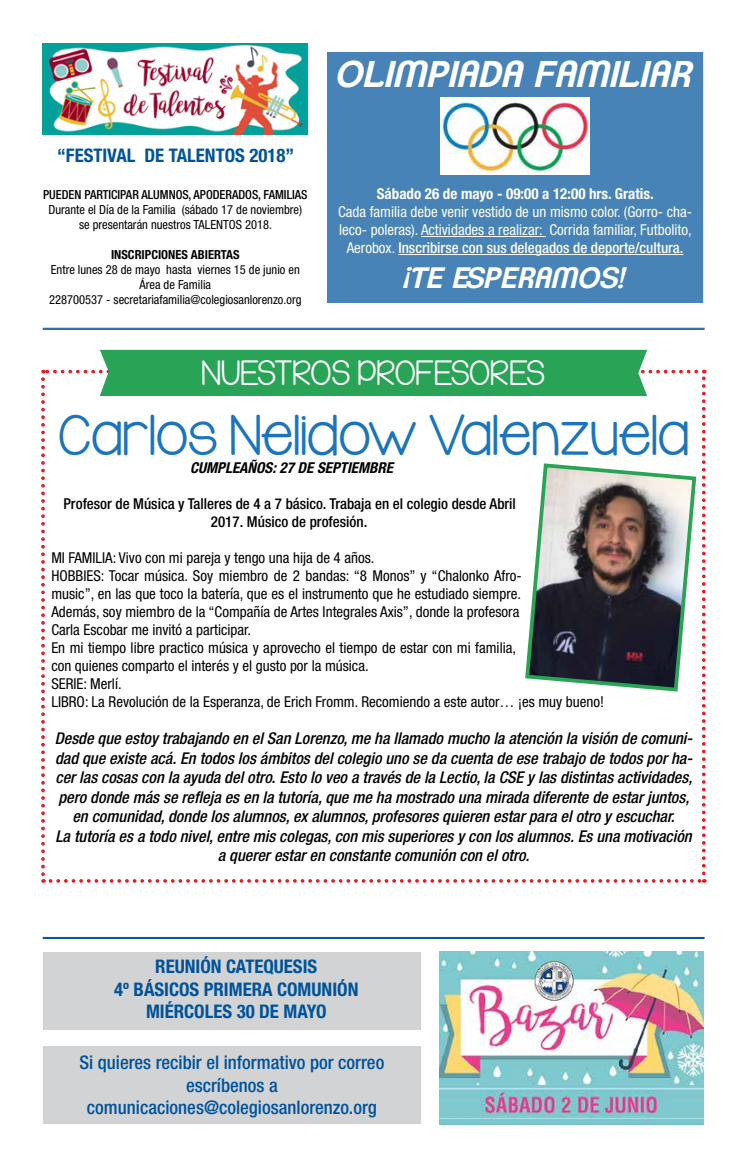
<style>
.page{position:relative;width:747px;height:1170px;background:#fff}
.page>*{position:absolute;margin:0;border:0;box-sizing:border-box;transform-origin:0 0}
.t1{font:45px "KG Lego House";letter-spacing:.03em;color:#1c75bc}
.t2{font:italic 600 36.25px "Clemente P Dal";color:#fff}
.t3{font:italic 600 28.75px "Clemente P Dal";color:#fff}
.t4{font:27.5px "KG Lego House";letter-spacing:.035em;color:#fff}
.t5{font:500 condensed 18.75px/22.5px "Helvetica Neue LT Std";color:#00539b;text-align:center}
.t6{font:700 condensed 18.75px/22.5px "Helvetica Neue LT Std";color:#00539b;text-align:center}
.t7{font:italic 500 condensed 16.25px/19.5px "Helvetica Neue LT Std";color:#000;text-align:center}
.t8{font:condensed 15px/18px "Helvetica Neue LT Std";color:#000}
.t9{font:condensed 15px/18px "Helvetica Neue LT Std";color:#fff;text-align:center}
.t10{font:500 condensed 15px/18px "Helvetica Neue LT Std";color:#000;text-align:center}
.t11{font:700 condensed 15px "Helvetica Neue LT Std";color:#fff}
.t12{font:italic 700 condensed 15px "Helvetica Neue LT Std";color:#000}
.t13{font:condensed 12.5px/15px "Helvetica Neue LT Std";color:#000;text-align:center}
.t14{font:500 condensed 12.5px "Helvetica Neue LT Std";color:#000}
.t15{font:700 condensed 12.5px "Helvetica Neue LT Std";color:#000}
.s1{font-weight:500}
</style>
<div class="page">
<div style="left:43px;top:951px;width:377px;height:78px;background:#d1d3d4"></div>
<div style="left:43px;top:1045px;width:377px;height:78px;background:#d1d3d4"></div>
<hr style="left:43px;top:328px;width:661px;height:1px;background:#00539b">
<hr style="left:43px;top:329px;width:661px;height:1px;background:#00539b">
<hr style="left:43px;top:937px;width:661px;height:1px;background:#00539b">
<hr style="left:43px;top:938px;width:661px;height:1px;background:#00539b">
<img style="left:439px;top:951px;width:264px;height:173px">
<div style="left:325px;top:51px;width:379px;height:253px;background:#4783b7;border:1px solid #fff"></div>
<img style="left:440px;top:98px;width:149px;height:77px">
<hr style="left:421px;top:236px;width:124px;height:1px;background:#fff">
<hr style="left:398px;top:254px;width:285px;height:1px;background:#fff">
<img style="left:43px;top:43px;width:264px;height:92px">
<svg style="left:41px;top:350px;width:664px;height:532px"></svg>
<img style="left:523px;top:461px;width:175px;height:232px">
<p class="t6" style="left:57px;top:143px;width:238px">“FESTIVAL DE TALENTOS 2018”</p>
<p class="t14" style="left:43px;top:187px;width:266px">PUEDEN PARTICIPAR ALUMNOS, APODERADOS, FAMILIAS</p>
<p class="t13" style="left:48px;top:202px;width:255px">Durante el Día de la Familia (sábado 17 de noviembre) se presentarán nuestros TALENTOS 2018.</p>
<p class="t15" style="left:111px;top:247px;width:130px">INSCRIPCIONES ABIERTAS</p>
<p class="t13" style="left:49px;top:262px;width:254px">Entre lunes 28 de mayo hasta viernes 15 de junio en<br>Área de Familia<br>228700537 - secretariafamilia@colegiosanlorenzo.org</p>
<h2 class="t2" style="left:337px;top:52px;width:357px">OLIMPIADA FAMILIAR</h2>
<p class="t11" style="left:376px;top:184px;width:278px">Sábado 26 de mayo - 09:00 a 12:00 hrs. Gratis.</p>
<p class="t9" style="left:338px;top:202px;width:355px">Cada familia debe venir vestido de un mismo color. (Gorro- cha&shy;leco- poleras). Actividades a realizar: Corrida familiar, Futbolito,<br>Aerobox. <span class="s1">Inscribirse con sus delegados de deporte/cultura.</span></p>
<h3 class="t3" style="left:404px;top:261px;width:223px">¡TE ESPERAMOS!</h3>
<h3 class="t4" style="left:202px;top:354px;width:344px">NUESTROS PROFESORES</h3>
<h1 class="t1" style="left:59px;top:405px;width:630px">Carlos Nelidow Valenzuela</h1>
<p class="t12" style="left:190px;top:458px;width:204px">CUMPLEAÑOS: 27 DE SEPTIEMBRE</p>
<p class="t10" style="left:63px;top:494px;width:454px">Profesor de Música y Talleres de 4 a 7 básico. Trabaja en el colegio desde Abril<br>2017. Músico de profesión.</p>
<p class="t8" style="left:51px;top:548px;width:554px">MI FAMILIA: Vivo con mi pareja y tengo una hija de 4 años.<br>HOBBIES: Tocar música. Soy miembro de 2 bandas: “8 Monos” y “Chalonko Afro-<br>music”, en las que toco la batería, que es el instrumento que he estudiado siempre.<br>Además, soy miembro de la “Compañía de Artes Integrales Axis”, donde la profesora<br>Carla Escobar me invitó a participar.<br>En mi tiempo libre practico música y aprovecho el tiempo de estar con mi familia,<br>con quienes comparto el interés y el gusto por la música.<br>SERIE: Merlí.<br>LIBRO: La Revolución de la Esperanza, de Erich Fromm. Recomiendo a este autor… ¡es muy bueno!</p>
<p class="t7" style="left:55px;top:729px;width:639px">Desde que estoy trabajando en el San Lorenzo, me ha llamado mucho la atención la visión de comuni&shy;dad que existe acá. En todos los ámbitos del colegio uno se da cuenta de ese trabajo de todos por ha&shy;cer las cosas con la ayuda del otro. Esto lo veo a través de la Lectio, la CSE y las distintas actividades, pero donde más se refleja es en la tutoría, que me ha mostrado una mirada diferente de estar juntos, en comunidad, donde los alumnos, ex alumnos, profesores quieren estar para el otro y escuchar.<br>La tutoría es a todo nivel, entre mis colegas, con mis superiores y con los alumnos. Es una motivación a querer estar en constante comunión con el otro.</p>
<p class="t6" style="left:114px;top:955px;width:246px">REUNIÓN CATEQUESIS<br>4º BÁSICOS PRIMERA COMUNIÓN<br>MIÉRCOLES 30 DE MAYO</p>
<p class="t5" style="left:79px;top:1050px;width:306px">Si quieres recibir el informativo por correo escríbenos a comunicaciones@colegiosanlorenzo.org</p>
</div>
